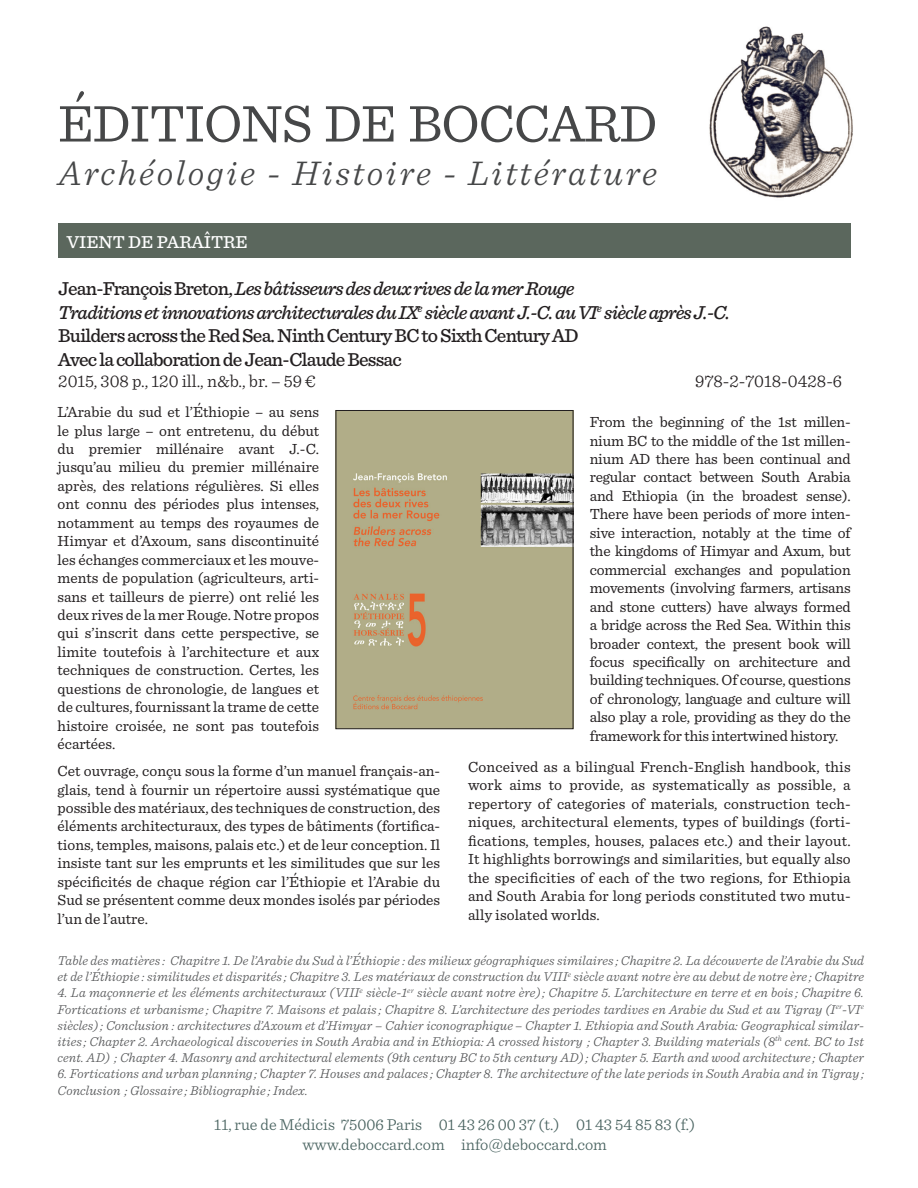
<style>
.page{position:relative;width:918px;height:1188px;background:#fff}
.page>*{position:absolute;margin:0;border:0;box-sizing:border-box;transform-origin:0 0}
.t1{font:54px "Sentinel";letter-spacing:-.02em;color:#464748}
.t2{font:italic 300 36px "Sentinel";letter-spacing:.07em;color:#464748}
.Titre{font:italic 500 19.5px/23.4px "Sentinel";letter-spacing:-.04em;color:#231f20}
.page_prix_isbn{font:300 18px "Sentinel";color:#231f20}
.t3{font:500 18px "Sentinel";color:#fff}
.t4{font:300 16.5px "Sentinel";color:#48625f}
.resume{font:15.3px/18.5px "Sentinel";color:#231f20;text-align:justify}
.t5{font:italic 300 13.5px/16.2px "Sentinel";letter-spacing:.01em;color:#545557}
.s1{font-style:normal}
</style>
<div class="page">
<img style="left:709px;top:26px;width:144px;height:172px">
<div style="left:58px;top:224px;width:793px;height:34px;background:#5b675d"></div>
<img style="left:338px;top:412px;width:233px;height:315px">
<div style="left:336px;top:410px;width:237px;height:319px;border:1px solid #231f20"></div>
<h1 class="t1" style="left:58px;top:83px;width:601px">ÉDITIONS DE BOCCARD</h1>
<h2 class="t2" style="left:58px;top:146px;width:601px">Archéologie - Histoire - Littérature</h2>
<p class="t3" style="left:67px;top:228px;width:183px">VIENT DE PARAÎTRE</p>
<p class="Titre" style="left:58px;top:276px;width:673px"><span class="s1">Jean-François Breton,</span> Les bâtisseurs des deux rives de la mer Rouge<br>Traditions et innovations architecturales du IX<sup>e</sup> siècle avant J.-C. au VI<sup>e</sup> siècle après J.-C.<br><span class="s1">Builders across the Red Sea. Ninth Century BC to Sixth Century AD<br>Avec la collaboration de Jean-Claude Bessac</span></p>
<p class="page_prix_isbn" style="left:58px;top:368px;width:259px">2015, 308 p., 120 ill., n&amp;b., br. – 59 €</p>
<p class="page_prix_isbn" style="left:695px;top:368px;width:149px">978-2-7018-0428-6</p>
<p class="resume" style="left:58px;top:402px;width:263px">L’Arabie du sud et l’Éthiopie – au sens le plus large – ont entretenu, du début du premier millénaire avant J.-C. jusqu’au milieu du premier millénaire après, des relations régulières. Si elles ont connu des périodes plus intenses, notamment au temps des royaumes de Himyar et d’Axoum, sans discontinuité les échanges commerciaux et les mouve&shy;ments de population (agriculteurs, arti&shy;sans et tailleurs de pierre) ont relié les deux rives de la mer Rouge. Notre propos qui s’inscrit dans cette perspective, se limite toutefois à l’architecture et aux techniques de construction. Certes, les questions de chronologie, de langues et de cultures, fournissant la trame de cette histoire croisée, ne sont pas toutefois écartées.</p>
<p class="resume" style="left:58px;top:761px;width:384px">Cet ouvrage, conçu sous la forme d’un manuel français-an&shy;glais, tend à fournir un répertoire aussi systématique que possible des matériaux, des techniques de construction, des éléments architecturaux, des types de bâtiments (fortifica&shy;tions, temples, maisons, palais etc.) et de leur conception. Il insiste tant sur les emprunts et les similitudes que sur les spécificités de chaque région car l’Éthiopie et l’Arabie du Sud se présentent comme deux mondes isolés par périodes l’un de l’autre.</p>
<p class="resume" style="left:590px;top:412px;width:263px">From the beginning of the 1st millen&shy;nium BC to the middle of the 1st millen&shy;nium AD there has been continual and regular contact between South Arabia and Ethiopia (in the broadest sense).<br>There have been periods of more inten&shy;sive interaction, notably at the time of the kingdoms of Himyar and Axum, but commercial exchanges and population movements (involving farmers, artisans and stone cutters) have always formed a bridge across the Red Sea. Within this broader context, the present book will focus specifically on architecture and building techniques. Of course, questions of chronology, language and culture will also play a role, providing as they do the framework for this intertwined history.</p>
<p class="resume" style="left:468px;top:757px;width:384px">Conceived as a bilingual French-English handbook, this work aims to provide, as systematically as possible, a repertory of categories of materials, construction tech&shy;niques, architectural elements, types of buildings (forti&shy;fications, temples, houses, palaces etc.) and their layout.<br>It highlights borrowings and similarities, but equally also the specificities of each of the two regions, for Ethiopia and South Arabia for long periods constituted two mutu&shy;ally isolated worlds.</p>
<p class="t5" style="left:58px;top:951px;width:808px">Table des matières : Chapitre 1. De l’Arabie du Sud à l’Éthiopie : des milieux géographiques similaires ; Chapitre 2. La découverte de l’Arabie du Sud et de l’Éthiopie : similitudes et disparités ; Chapitre 3. Les matériaux de construction du VIII<sup>e</sup> siècle avant notre ère au debut de notre ère ; Chapitre</p>
<p class="t5" style="left:58px;top:984px;width:808px;text-align:justify">4. La maçonnerie et les éléments architecturaux (VIII<sup>e</sup> siècle-1<sup>er</sup> siècle avant notre ère) ; Chapitre 5. L’architecture en terre et en bois ; Chapitre 6.<br>Fortications et urbanisme ; Chapitre 7. Maisons et palais ; Chapitre 8. L’architecture des periodes tardives en Arabie du Sud et au Tigray (I<sup>er</sup>-VI<sup>e </sup>siècles) ; Conclusion : architectures d’Axoum et d’Himyar – Cahier iconographique – Chapter 1. Ethiopia and South Arabia: Geographical similar&shy;ities ; Chapter 2. Archaeological discoveries in South Arabia and in Ethiopia: A crossed history ; Chapter 3. Building materials (8<sup>th</sup> cent. BC to 1st cent. AD) ; Chapter 4. Masonry and architectural elements (9th century BC to 5th century AD) ; Chapter 5. Earth and wood architecture ; Chapter</p>
<p class="t5" style="left:58px;top:1065px;width:808px">6. Fortications and urban planning ; Chapter 7. Houses and palaces ; Chapter 8. The architecture of the late periods in South Arabia and in Tigray ;<br>Conclusion ; Glossaire ; Bibliographie ; Index.</p>
<p class="t4" style="left:214px;top:1113px;width:482px">11, rue de Médicis 75006 Paris 01 43 26 00 37 (t.) 01 43 54 85 83 (f.)</p>
<p class="t4" style="left:303px;top:1132px;width:306px">www.deboccard.com info@deboccard.com</p>
</div>
